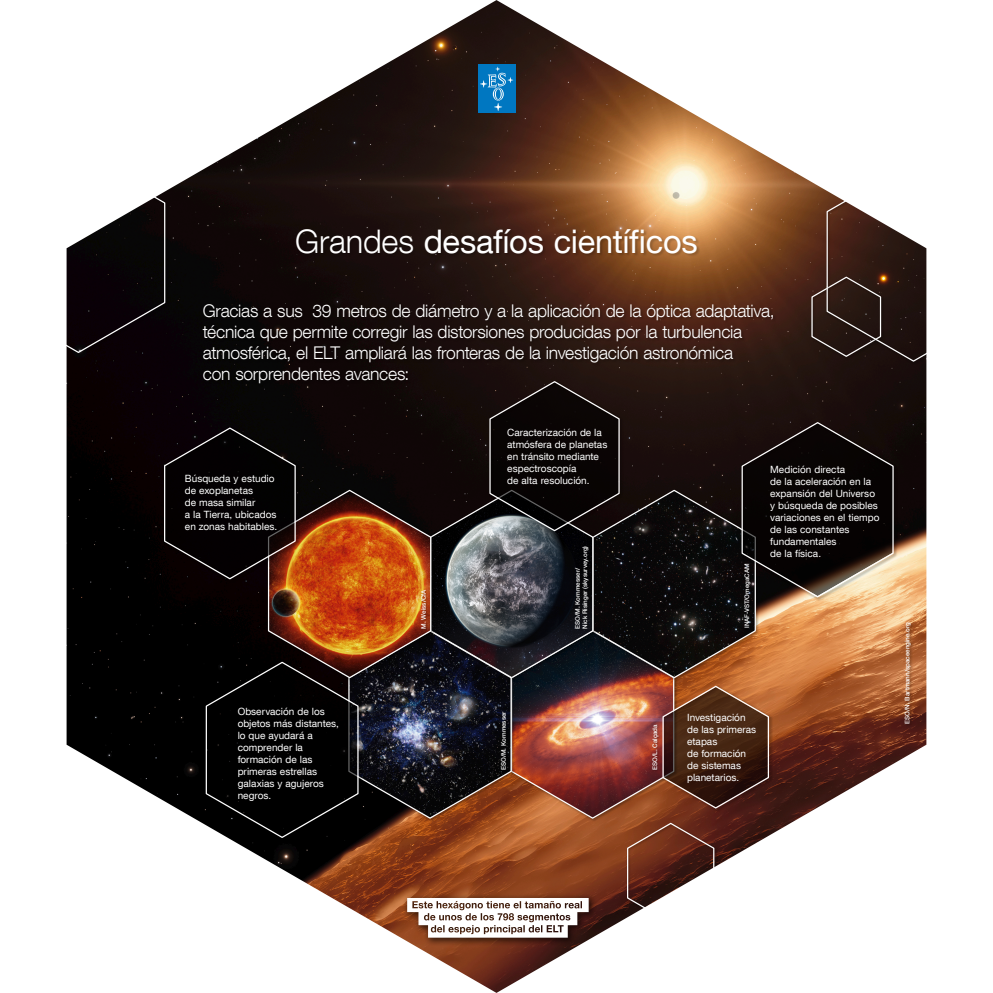
<style>
.page{position:relative;width:993px;height:993px;background:#fff}
.page>*{position:absolute;margin:0;border:0;box-sizing:border-box;transform-origin:0 0}
.t1{font:32.5px "Helvetica Neue LT Com";letter-spacing:-.01em;color:#fff}
.header1{font:300 17.5px/21px "Helvetica Neue LT Com";letter-spacing:-.015em;color:#fff}
.notes_white{font:10px/12px "Helvetica Neue LT Com";color:#fff}
.Photo_credits_white{font:500 6.25px/7.5px "Helvetica Neue LT Com";letter-spacing:-.005em;color:#fff}
.s1{font-weight:300}
</style>
<div class="page">
<img style="left:66px;top:0;width:861px;height:992px">
<p class="t1" style="left:295px;top:221px;width:404px"><span class="s1">Grandes</span> desafíos científicos</p>
<p class="header1" style="left:203px;top:300px;width:573px">Gracias a sus 39 metros de diámetro y a la aplicación de la óptica adaptativa, técnica que permite corregir las distorsiones producidas por la turbulencia atmosférica, el ELT ampliará las fronteras de la investigación astronómica</p>
<p class="header1" style="left:203px;top:363px;width:208px">con sorprendentes avances:</p>
<p class="notes_white" style="left:185px;top:472px;width:91px">Búsqueda y estudio de exoplanetas</p>
<p class="notes_white" style="left:185px;top:496px;width:72px">de masa similar</p>
<p class="notes_white" style="left:185px;top:508px;width:94px">a la Tierra, ubicados en zonas habitables.</p>
<p class="notes_white" style="left:237px;top:704px;width:103px">Observación de los objetos más distantes,</p>
<p class="notes_white" style="left:237px;top:728px;width:88px">lo que ayudará a comprender la formación de las primeras estrellas galaxias y agujeros negros.</p>
<p class="Photo_credits_white" style="left:420px;top:628px;width:40px;rotate:-90deg">M. Weiss/CfA</p>
<p class="notes_white" style="left:507px;top:426px;width:102px">Caracterización de la atmósfera de planetas en tránsito mediante espectroscopía</p>
<p class="notes_white" style="left:507px;top:474px;width:84px">de alta resolución.</p>
<p class="Photo_credits_white" style="left:499px;top:769px;width:60px;rotate:-90deg">ESO/M. Kornmesser</p>
<p class="Photo_credits_white" style="left:573px;top:628px;width:84px;rotate:-90deg">ESO/M. Kornmesser/<br>Nick Risinger (skysurvey.org)</p>
<p class="Photo_credits_white" style="left:743px;top:627px;width:66px;rotate:-90deg">INAF-VST/OmegaCAM</p>
<p class="notes_white" style="left:770px;top:462px;width:76px">Medición directa</p>
<p class="notes_white" style="left:770px;top:474px;width:106px">de la aceleración en la expansión del Universo</p>
<p class="notes_white" style="left:770px;top:498px;width:111px">y búsqueda de posibles variaciones en el tiempo</p>
<p class="notes_white" style="left:770px;top:522px;width:81px">de las constantes fundamentales</p>
<p class="notes_white" style="left:770px;top:546px;width:52px">de la física.</p>
<p class="Photo_credits_white" style="left:650px;top:769px;width:47px;rotate:-90deg">ESO/L. Calçada</p>
<p class="notes_white" style="left:687px;top:711px;width:60px">Investigación</p>
<p class="notes_white" style="left:687px;top:723px;width:71px">de las primeras etapas</p>
<p class="notes_white" style="left:687px;top:747px;width:61px">de formación</p>
<p class="notes_white" style="left:687px;top:759px;width:55px">de sistemas</p>
<p class="notes_white" style="left:687px;top:771px;width:54px">planetarios.</p>
<p class="Photo_credits_white" style="left:903px;top:723px;width:102px;rotate:-90deg">ESO/N. Bartmann/spaceengine.org</p>
</div>
